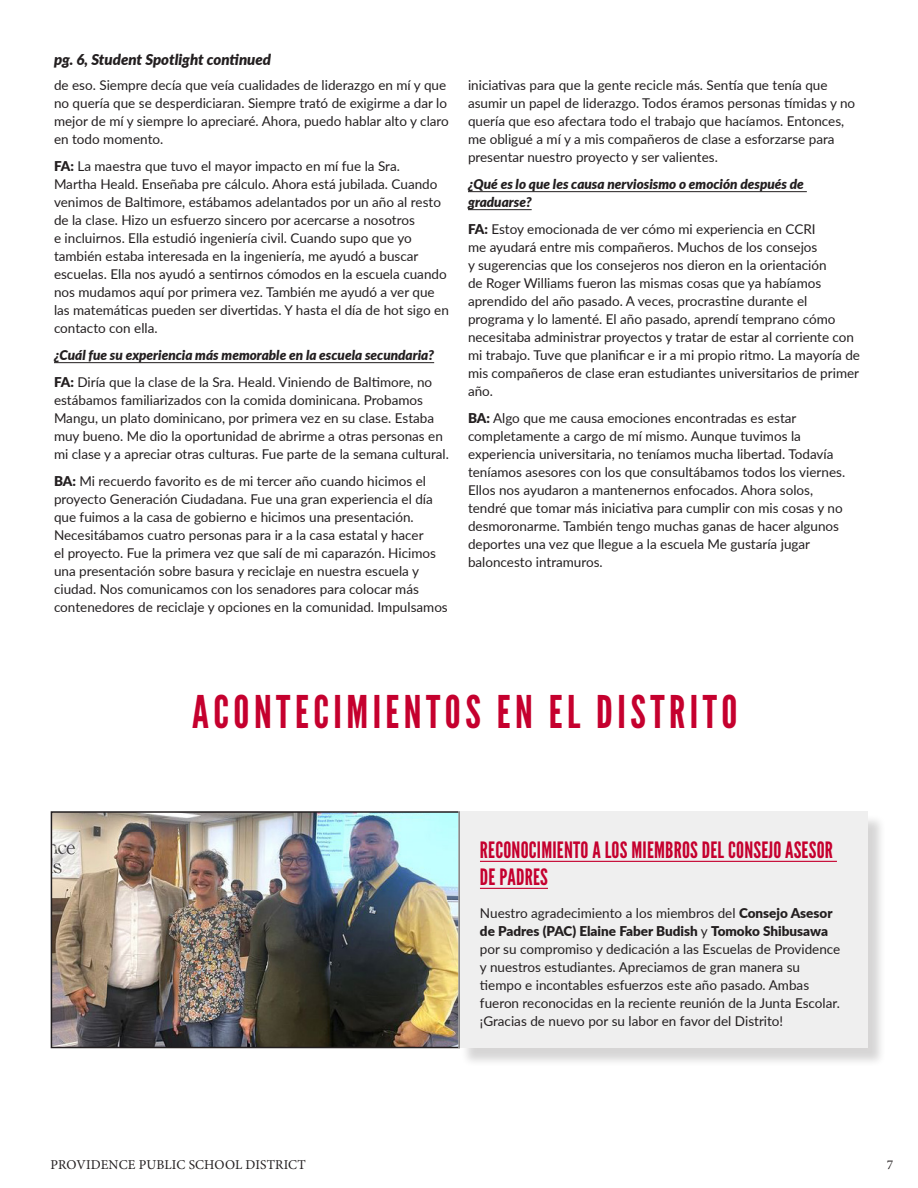
<style>
.page{position:relative;width:918px;height:1188px;background:#fff}
.page>*{position:absolute;margin:0;border:0;box-sizing:border-box;transform-origin:0 0}
.League_Gothic_24pt_B{font:45px "League Gothic";letter-spacing:.1em;color:#c5002e}
.Lato_Light_8pt_Black{font:22.5px/27px "League Gothic";letter-spacing:.01em;color:#c5002e}
.Lato_Light_8pt_Black-2{font:italic 900 15px "Lato";color:#231f20}
.Lato_Light_8pt_Black-3{font:13.5px/18px "Lato";color:#231f20}
.Lato_Light_8pt_Black-4{font:italic 900 13.5px/18px "Lato";color:#231f20}
.t1{font:13.5px "Minion Pro";letter-spacing:.01em;color:#231f20}
.s1{font-weight:900}
</style>
<div class="page">
<hr style="left:54px;top:362px;width:380px;height:1px;background:#231f20">
<hr style="left:468px;top:191px;width:339px;height:1px;background:#231f20">
<hr style="left:468px;top:209px;width:64px;height:1px;background:#231f20">
<img style="left:54px;top:814px;width:403px;height:231px">
<div style="left:51px;top:811px;width:409px;height:237px;border:2px solid #231f20"></div>
<div style="left:460px;top:814px;width:426px;height:253px;background:#231f20;opacity:.35"></div>
<div style="left:458px;top:811px;width:409px;height:237px;background:#efefef"></div>
<hr style="left:480px;top:861px;width:357px;height:1px;background:#c5002e">
<hr style="left:480px;top:888px;width:68px;height:1px;background:#c5002e">
<p class="Lato_Light_8pt_Black-2" style="left:54px;top:48px;width:219px">pg. 6, Student Spotlight continued</p>
<p class="Lato_Light_8pt_Black-3" style="left:54px;top:75px;width:396px">de eso. Siempre decía que veía cualidades de liderazgo en mí y que no quería que se desperdiciaran. Siempre trató de exigirme a dar lo mejor de mí y siempre lo apreciaré. Ahora, puedo hablar alto y claro en todo momento.</p>
<p class="Lato_Light_8pt_Black-3" style="left:54px;top:156px;width:396px"><span class="s1">FA:</span> La maestra que tuvo el mayor impacto en mí fue la Sra.<br>Martha Heald. Enseñaba pre cálculo. Ahora está jubilada. Cuando venimos de Baltimore, estábamos adelantados por un año al resto de la clase. Hizo un esfuerzo sincero por acercarse a nosotros<br>e incluirnos. Ella estudió ingeniería civil. Cuando supo que yo también estaba interesada en la ingeniería, me ayudó a buscar escuelas. Ella nos ayudó a sentirnos cómodos en la escuela cuando nos mudamos aquí por primera vez. También me ayudó a ver que las matemáticas pueden ser divertidas. Y hasta el día de hot sigo en contacto con ella.</p>
<p class="Lato_Light_8pt_Black-4" style="left:54px;top:345px;width:382px">¿Cuál fue su experiencia más memorable en la escuela secundaria?</p>
<p class="Lato_Light_8pt_Black-3" style="left:54px;top:372px;width:396px"><span class="s1">FA:</span> Diría que la clase de la Sra. Heald. Viniendo de Baltimore, no estábamos familiarizados con la comida dominicana. Probamos Mangu, un plato dominicano, por primera vez en su clase. Estaba muy bueno. Me dio la oportunidad de abrirme a otras personas en mi clase y a apreciar otras culturas. Fue parte de la semana cultural.</p>
<p class="Lato_Light_8pt_Black-3" style="left:54px;top:471px;width:395px"><span class="s1">BA:</span> Mi recuerdo favorito es de mi tercer año cuando hicimos el proyecto Generación Ciudadana. Fue una gran experiencia el día que fuimos a la casa de gobierno e hicimos una presentación.<br>Necesitábamos cuatro personas para ir a la casa estatal y hacer<br>el proyecto. Fue la primera vez que salí de mi caparazón. Hicimos una presentación sobre basura y reciclaje en nuestra escuela y ciudad. Nos comunicamos con los senadores para colocar más contenedores de reciclaje y opciones en la comunidad. Impulsamos</p>
<p class="Lato_Light_8pt_Black-3" style="left:468px;top:75px;width:389px">iniciativas para que la gente recicle más. Sentía que tenía que asumir un papel de liderazgo. Todos éramos personas tímidas y no quería que eso afectara todo el trabajo que hacíamos. Entonces, me obligué a mí y a mis compañeros de clase a esforzarse para presentar nuestro proyecto y ser valientes.</p>
<p class="Lato_Light_8pt_Black-4" style="left:468px;top:174px;width:337px">¿Qué es lo que les causa nerviosismo o emoción después de graduarse?</p>
<p class="Lato_Light_8pt_Black-3" style="left:468px;top:219px;width:394px"><span class="s1">FA:</span> Estoy emocionada de ver cómo mi experiencia en CCRI<br>me ayudará entre mis compañeros. Muchos de los consejos<br>y sugerencias que los consejeros nos dieron en la orientación<br>de Roger Williams fueron las mismas cosas que ya habíamos aprendido del año pasado. A veces, procrastine durante el programa y lo lamenté. El año pasado, aprendí temprano cómo necesitaba administrar proyectos y tratar de estar al corriente con mi trabajo. Tuve que planificar e ir a mi propio ritmo. La mayoría de mis compañeros de clase eran estudiantes universitarios de primer año.</p>
<p class="Lato_Light_8pt_Black-3" style="left:468px;top:408px;width:379px"><span class="s1">BA:</span> Algo que me causa emociones encontradas es estar completamente a cargo de mí mismo. Aunque tuvimos la experiencia universitaria, no teníamos mucha libertad. Todavía teníamos asesores con los que consultábamos todos los viernes.<br>Ellos nos ayudaron a mantenernos enfocados. Ahora solos, tendré que tomar más iniciativa para cumplir con mis cosas y no desmoronarme. También tengo muchas ganas de hacer algunos deportes una vez que llegue a la escuela Me gustaría jugar baloncesto intramuros.</p>
<p class="League_Gothic_24pt_B" style="left:192px;top:686px;width:547px">ACONTECIMIENTOS EN EL DISTRITO</p>
<p class="Lato_Light_8pt_Black" style="left:480px;top:837px;width:355px">RECONOCIMIENTO A LOS MIEMBROS DEL CONSEJO ASESOR<br>DE PADRES</p>
<p class="Lato_Light_8pt_Black-3" style="left:480px;top:904px;width:362px">Nuestro agradecimiento a los miembros del <span class="s1">Consejo Asesor de Padres (PAC) Elaine Faber Budish</span> y <span class="s1">Tomoko Shibusawa </span>por su compromiso y dedicación a las Escuelas de Providence y nuestros estudiantes. Apreciamos de gran manera su tiempo e incontables esfuerzos este año pasado. Ambas fueron reconocidas en la reciente reunión de la Junta Escolar. ¡Gracias de nuevo por su labor en favor del Distrito!</p>
<p class="t1" style="left:50px;top:1155px;width:257px">PROVIDENCE PUBLIC SCHOOL DISTRICT</p>
<p class="t1" style="left:887px;top:1155px;width:8px">7</p>
</div>
